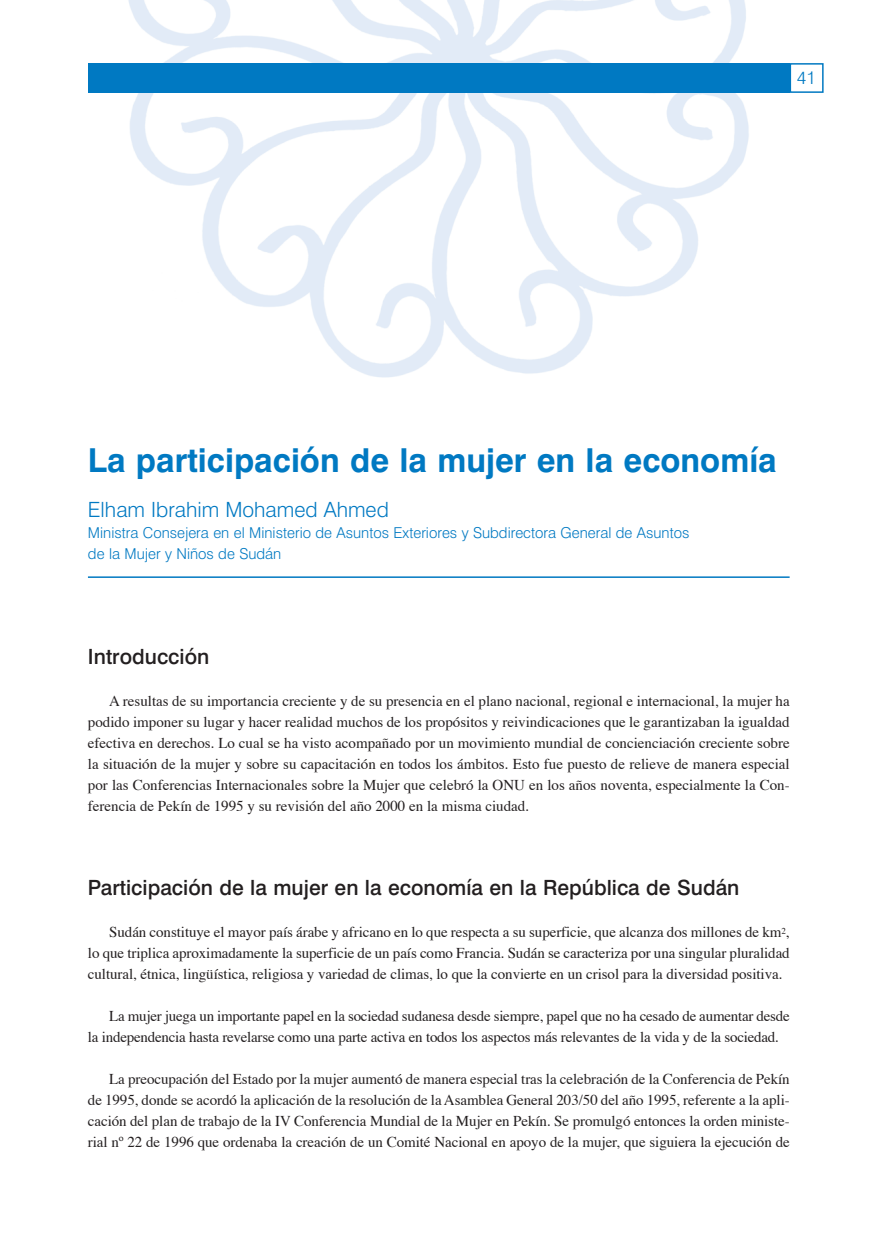
<style>
.page{position:relative;width:893px;height:1259px;background:#fff}
.page>*{position:absolute;margin:0;border:0;box-sizing:border-box;transform-origin:0 0}
.t1{font:700 33px "Swiss 721 BT";color:#0079c2}
.t2{font:500 21px "Swiss 721 BT";color:#231f20}
.t3{font:300 21px "Swiss 721 BT";color:#0079c2}
.t4{font:300 18px "Swiss 721 BT";color:#0079c2}
.t5{font:15px/21px "Times";letter-spacing:-.015em;color:#231f20;text-align:justify}
.t6{font:300 15px/21px "Swiss 721 BT";color:#0079c2}
</style>
<div class="page">
<svg style="left:87px;top:0;width:737px;height:578px"></svg>
<p class="t4" style="left:797px;top:71px;width:21px">41</p>
<h1 class="t1" style="left:88px;top:448px;width:690px">La participación de la mujer en la economía</h1>
<h2 class="t3" style="left:88px;top:502px;width:302px">Elham Ibrahim Mohamed Ahmed</h2>
<p class="t6" style="left:88px;top:524px;width:603px">Ministra Consejera en el Ministerio de Asuntos Exteriores y Subdirectora General de Asuntos de la Mujer y Niños de Sudán</p>
<h2 class="t2" style="left:88px;top:649px;width:123px">Introducción</h2>
<p class="t5" style="left:88px;top:692px;width:703px;text-indent:21px">A resultas de su importancia creciente y de su presencia en el plano nacional, regional e internacional, la mujer ha podido imponer su lugar y hacer realidad muchos de los propósitos y reivindicaciones que le garantizaban la igualdad efectiva en derechos. Lo cual se ha visto acompañado por un movimiento mundial de concienciación creciente sobre la situación de la mujer y sobre su capacitación en todos los ámbitos. Esto fue puesto de relieve de manera especial por las Conferencias Internacionales sobre la Mujer que celebró la ONU en los años noventa, especialmente la Con&shy;ferencia de Pekín de 1995 y su revisión del año 2000 en la misma ciudad.</p>
<h2 class="t2" style="left:88px;top:880px;width:653px">Participación de la mujer en la economía en la República de Sudán</h2>
<p class="t5" style="left:88px;top:923px;width:703px;text-indent:21px">Sudán constituye el mayor país árabe y africano en lo que respecta a su superficie, que alcanza dos millones de km<sup>2</sup>, lo que triplica aproximadamente la superficie de un país como Francia. Sudán se caracteriza por una singular pluralidad cultural, étnica, lingüística, religiosa y variedad de climas, lo que la convierte en un crisol para la diversidad positiva.</p>
<p class="t5" style="left:88px;top:1007px;width:703px;text-indent:21px">La mujer juega un importante papel en la sociedad sudanesa desde siempre, papel que no ha cesado de aumentar desde la independencia hasta revelarse como una parte activa en todos los aspectos más relevantes de la vida y de la sociedad.</p>
<p class="t5" style="left:88px;top:1070px;width:703px;text-indent:21px">La preocupación del Estado por la mujer aumentó de manera especial tras la celebración de la Conferencia de Pekín de 1995, donde se acordó la aplicación de la resolución de la Asamblea General 203/50 del año 1995, referente a la apli&shy;cación del plan de trabajo de la IV Conferencia Mundial de la Mujer en Pekín. Se promulgó entonces la orden ministe&shy;rial nº 22 de 1996 que ordenaba la creación de un Comité Nacional en apoyo de la mujer, que siguiera la ejecución de</p>
</div>
